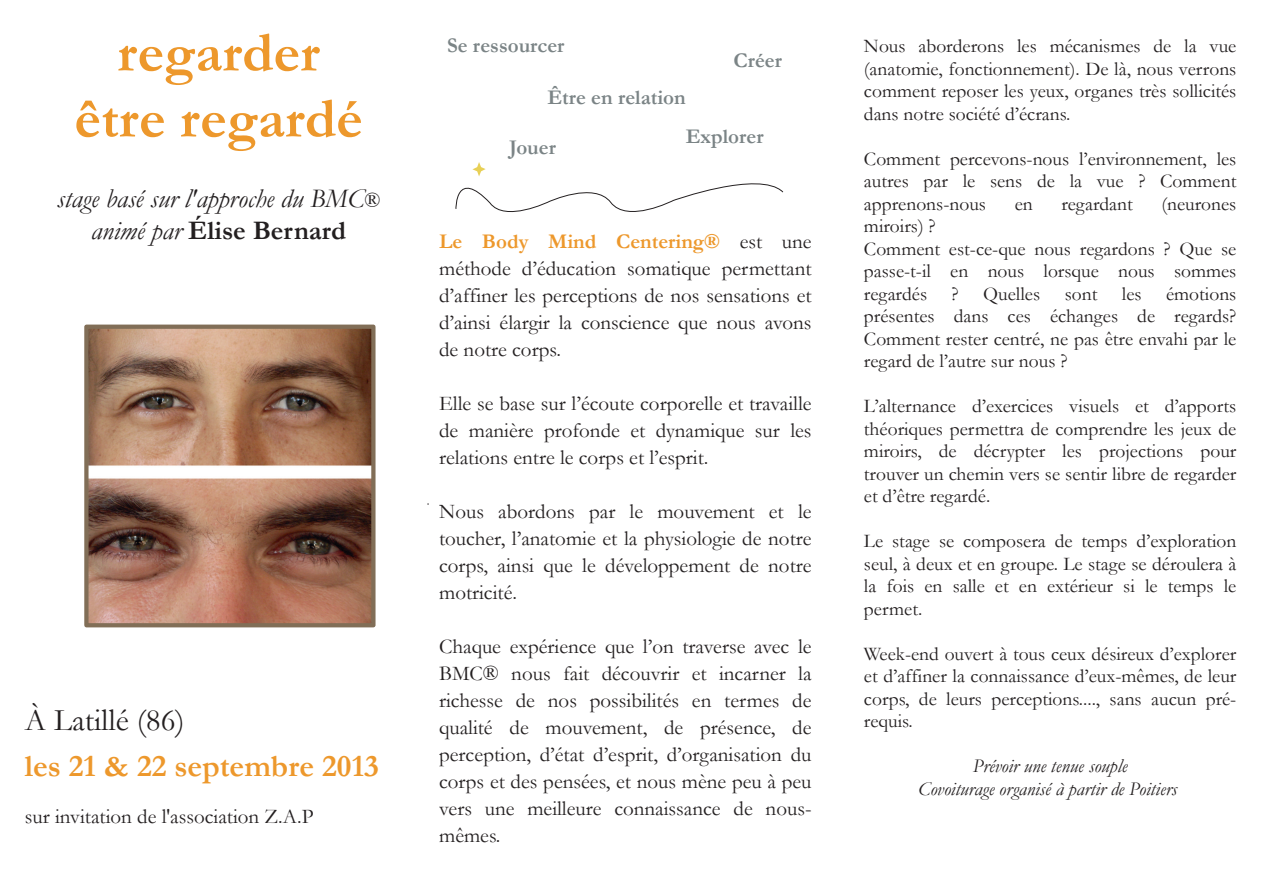
<style>
.page{position:relative;width:1263px;height:893px;background:#fff}
.page>*{position:absolute;margin:0;border:0;box-sizing:border-box;transform-origin:0 0}
.t1{font:700 57px/66px "Garamond";color:#ed982c;text-align:center}
.t2{font:700 31.5px "Garamond";color:#ed982c}
.t3{font:31.5px "Garamond";color:#231f20}
.t4{font:italic 27px/31.5px "Garamond";color:#231f20;text-align:center}
.t5{font:21px/27px "Garamond";color:#231f20;text-align:justify}
.t6{font:700 21px "Garamond";color:#7b8486}
.t7{font:19.5px/22.5px "Garamond";color:#231f20;text-align:justify}
.t8{font:italic 19.5px/22.5px "Garamond";color:#231f20;text-align:center}
.s1{font-style:normal;font-size:21px}
.s2{font-weight:700;font-style:normal}
.s3{font-weight:700;color:#ed982c}
</style>
<div class="page">
<img style="left:89px;top:330px;width:281px;height:292px">
<div style="left:84px;top:325px;width:291px;height:302px;border:4px solid #816e57"></div>
<svg style="left:455px;top:162px;width:329px;height:50px"></svg>
<h1 class="t1" style="left:74px;top:21px;width:290px">regarder être regardé</h1>
<h3 class="t4" style="left:57px;top:183px;width:325px">stage basé sur l'approche du BMC<span class="s1">® </span>animé par <span class="s2">Élise Bernard</span></h3>
<h2 class="t3" style="left:25px;top:702px;width:161px">À Latillé (86)</h2>
<h2 class="t2" style="left:25px;top:749px;width:356px">les 21 &amp; 22 septembre 2013</h2>
<p class="t5" style="left:25px;top:803px;width:290px">sur invitation de l'association Z.A.P</p>
<p class="t6" style="left:447px;top:34px;width:119px">Se ressourcer</p>
<p class="t6" style="left:547px;top:86px;width:140px">Être en relation</p>
<p class="t6" style="left:734px;top:49px;width:50px">Créer</p>
<p class="t6" style="left:509px;top:136px;width:48px">Jouer</p>
<p class="t6" style="left:686px;top:124px;width:79px">Explorer</p>
<p class="t5" style="left:439px;top:228px;width:374px"><span class="s3">Le Body Mind Centering®</span> est une méthode d’éducation somatique permettant d’affiner les perceptions de nos sensations et d’ainsi élargir la conscience que nous avons de notre corps.</p>
<p class="t5" style="left:439px;top:390px;width:374px">Elle se base sur l’écoute corporelle et travaille de manière profonde et dynamique sur les relations entre le corps et l’esprit.</p>
<p class="t5" style="left:439px;top:498px;width:374px">Nous abordons par le mouvement et le toucher, l’anatomie et la physiologie de notre corps, ainsi que le développement de notre motricité.</p>
<p class="t5" style="left:439px;top:633px;width:374px">Chaque expérience que l’on traverse avec le BMC® nous fait découvrir et incarner la richesse de nos possibilités en termes de qualité de mouvement, de présence, de perception, d’état d’esprit, d’organisation du corps et des pensées, et nous mène peu à peu vers une meilleure connaissance de nous&shy;mêmes.</p>
<p class="t7" style="left:864px;top:35px;width:374px">Nous aborderons les mécanismes de la vue (anatomie, fonctionnement). De là, nous verrons comment reposer les yeux, organes très sollicités dans notre société d’écrans.</p>
<p class="t7" style="left:864px;top:148px;width:374px">Comment percevons-nous l’environnement, les autres par le sens de la vue ? Comment apprenons-nous</p>
<p class="t7" style="left:1015px;top:193px;width:20px">en</p>
<p class="t7" style="left:1061px;top:193px;width:73px">regardant</p>
<p class="t7" style="left:1161px;top:193px;width:76px">(neurones</p>
<p class="t7" style="left:864px;top:215px;width:374px;text-align:left">miroirs) ?<br>Comment est-ce-que nous regardons ? Que se passe-t-il en nous lorsque nous sommes regardés</p>
<p class="t7" style="left:952px;top:283px;width:9px">?</p>
<p class="t7" style="left:983px;top:283px;width:58px">Quelles</p>
<p class="t7" style="left:1065px;top:283px;width:34px">sont</p>
<p class="t7" style="left:1122px;top:283px;width:21px">les</p>
<p class="t7" style="left:864px;top:283px;width:374px;text-indent:302px">émotions présentes dans ces échanges de regards?<br>Comment rester centré, ne pas être envahi par le regard de l’autre sur nous ?</p>
<p class="t7" style="left:864px;top:395px;width:374px">L’alternance d’exercices visuels et d’apports théoriques permettra de comprendre les jeux de miroirs, de décrypter les projections pour trouver un chemin vers se sentir libre de regarder et d’être regardé.</p>
<p class="t7" style="left:864px;top:530px;width:374px">Le stage se composera de temps d’exploration seul, à deux et en groupe. Le stage se déroulera à la fois en salle et en extérieur si le temps le permet.</p>
<p class="t7" style="left:864px;top:643px;width:374px">Week-end ouvert à tous ceux désireux d’explorer et d’affiner la connaissance d’eux-mêmes, de leur corps, de leurs perceptions...., sans aucun pré&shy;requis.</p>
<p class="t8" style="left:918px;top:755px;width:260px">Prévoir une tenue souple<br>Covoiturage organisé à partir de Poitiers</p>
</div>
